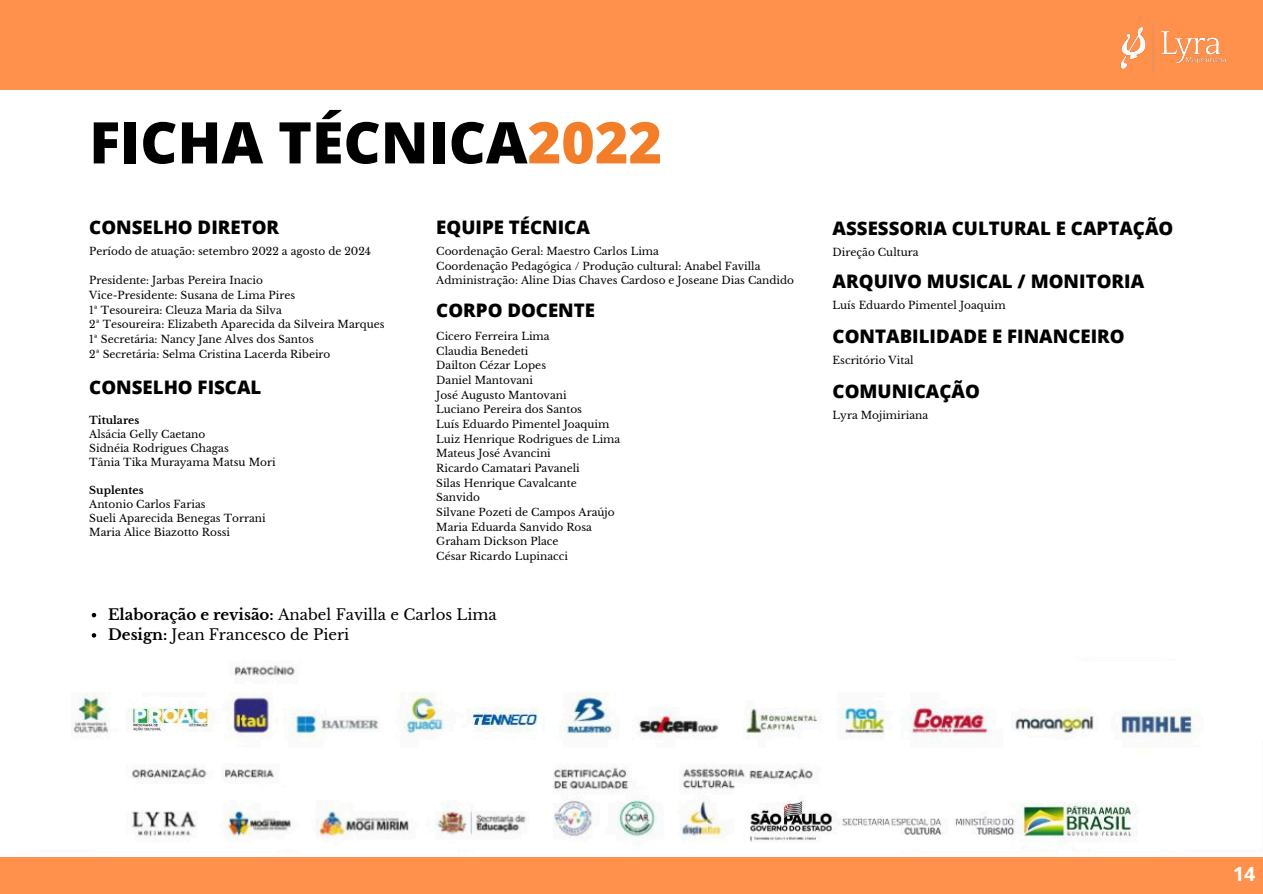
<style>
.page{position:relative;width:1263px;height:894px;background:#fff}
.page>*{position:absolute;margin:0;border:0;box-sizing:border-box;transform-origin:0 0}
.t1{font:800 57.45px "Open Sans";color:#000}
.t2{font:700 19.5px "Open Sans";color:#fff}
.t3{font:800 18.6px "Open Sans";color:#000}
.t4{font:15px "Libre Baskerville";color:#000}
.t5{font:10.5px/14.7px "Libre Baskerville";color:#000}
.t6{font:700 10.5px "Libre Baskerville";color:#000}
.s1{color:#f27e2a}
.s2{font-weight:700}
</style>
<div class="page">
<div style="left:0;top:0;width:1263px;height:89px;background:#ff914d"></div>
<img style="left:1120px;top:23px;width:106px;height:50px">
<div style="left:0;top:857px;width:1263px;height:36px;background:#ff914d"></div>
<img style="left:71px;top:665px;width:1122px;height:187px">
<svg style="left:92px;top:612px;width:4px;height:5px"></svg>
<svg style="left:92px;top:633px;width:4px;height:4px"></svg>
<h2 class="t1" style="left:89px;top:102px;width:574px">FICHA TÉCNICA<span class="s1">2022</span></h2>
<p class="t3" style="left:89px;top:213px;width:191px">CONSELHO DIRETOR</p>
<p class="t5" style="left:89px;top:244px;width:283px">Período de atuação: setembro 2022 a agosto de 2024</p>
<p class="t5" style="left:89px;top:273px;width:175px">Presidente: Jarbas Pereira Inacio</p>
<p class="t5" style="left:89px;top:288px;width:207px">Vice-Presidente: Susana de Lima Pires</p>
<p class="t5" style="left:89px;top:302px;width:194px">1ª Tesoureira: Cleuza Maria da Silva</p>
<p class="t5" style="left:89px;top:317px;width:297px">2ª Tesoureira: Elizabeth Aparecida da Silveira Marques</p>
<p class="t5" style="left:89px;top:332px;width:226px">1ª Secretária: Nancy Jane Alves dos Santos</p>
<h2 class="t5" style="left:89px;top:346px;width:243px">2ª Secretária: Selma Cristina Lacerda Ribeiro</h2>
<p class="t3" style="left:89px;top:374px;width:174px">CONSELHO FISCAL</p>
<p class="t6" style="left:89px;top:413px;width:52px">Titulares</p>
<p class="t5" style="left:89px;top:427px;width:118px">Alsácia Gelly Caetano</p>
<p class="t5" style="left:89px;top:441px;width:141px">Sidnéia Rodrigues Chagas</p>
<p class="t5" style="left:89px;top:455px;width:188px">Tânia Tika Murayama Matsu Mori</p>
<p class="t6" style="left:89px;top:483px;width:56px">Suplentes</p>
<p class="t5" style="left:89px;top:497px;width:118px">Antonio Carlos Farias</p>
<p class="t5" style="left:89px;top:511px;width:178px">Sueli Aparecida Benegas Torrani</p>
<h2 class="t5" style="left:89px;top:525px;width:142px">Maria Alice Biazotto Rossi</h2>
<p class="t3" style="left:436px;top:213px;width:155px">EQUIPE TÉCNICA</p>
<p class="t5" style="left:436px;top:244px;width:224px">Coordenação Geral: Maestro Carlos Lima</p>
<p class="t5" style="left:436px;top:258px;width:326px">Coordenação Pedagógica / Produção cultural: Anabel Favilla</p>
<h2 class="t5" style="left:436px;top:273px;width:359px">Administração: Aline Dias Chaves Cardoso e Joseane Dias Candido</h2>
<p class="t3" style="left:436px;top:297px;width:160px">CORPO DOCENTE</p>
<p class="t5" style="left:436px;top:329px;width:115px">Cicero Ferreira Lima</p>
<p class="t5" style="left:436px;top:343px;width:94px">Claudia Benedeti</p>
<p class="t5" style="left:436px;top:358px;width:111px">Dailton Cézar Lopes</p>
<p class="t5" style="left:436px;top:373px;width:98px">Daniel Mantovani</p>
<p class="t5" style="left:436px;top:387px;width:132px">José Augusto Mantovani</p>
<p class="t5" style="left:436px;top:402px;width:147px">Luciano Pereira dos Santos</p>
<h2 class="t5" style="left:436px;top:417px;width:174px">Luís Eduardo Pimentel Joaquim</h2>
<p class="t5" style="left:436px;top:431px;width:186px">Luiz Henrique Rodrigues de Lima</p>
<h2 class="t5" style="left:436px;top:446px;width:116px">Mateus José Avancini</h2>
<p class="t5" style="left:436px;top:461px;width:145px">Ricardo Camatari Pavaneli</p>
<h2 class="t5" style="left:436px;top:475px;width:142px">Silas Henrique Cavalcante<br>Sanvido</h2>
<p class="t5" style="left:436px;top:505px;width:180px">Silvane Pozeti de Campos Araújo</p>
<h2 class="t5" style="left:436px;top:519px;width:157px">Maria Eduarda Sanvido Rosa</h2>
<p class="t5" style="left:436px;top:534px;width:124px">Graham Dickson Place</p>
<p class="t5" style="left:436px;top:548px;width:133px">César Ricardo Lupinacci</p>
<p class="t4" style="left:108px;top:605px;width:390px"><span class="s2">Elaboração e revisão:</span> Anabel Favilla e Carlos Lima</p>
<p class="t4" style="left:108px;top:625px;width:243px"><span class="s2">Design:</span> Jean Francesco de Pieri</p>
<p class="t3" style="left:833px;top:215px;width:342px">ASSESSORIA CULTURAL E CAPTAÇÃO</p>
<p class="t5" style="left:833px;top:245px;width:87px">Direção Cultura</p>
<p class="t3" style="left:833px;top:268px;width:313px">ARQUIVO MUSICAL / MONITORIA</p>
<p class="t3" style="left:833px;top:323px;width:294px">CONTABILIDADE E FINANCEIRO</p>
<p class="t5" style="left:833px;top:298px;width:174px">Luís Eduardo Pimentel Joaquim</p>
<p class="t5" style="left:833px;top:353px;width:82px">Escritório Vital</p>
<p class="t3" style="left:833px;top:377px;width:149px">COMUNICAÇÃO</p>
<p class="t5" style="left:833px;top:407px;width:97px">Lyra Mojimiriana</p>
<p class="t2" style="left:1233px;top:859px;width:24px">14</p>
</div>
